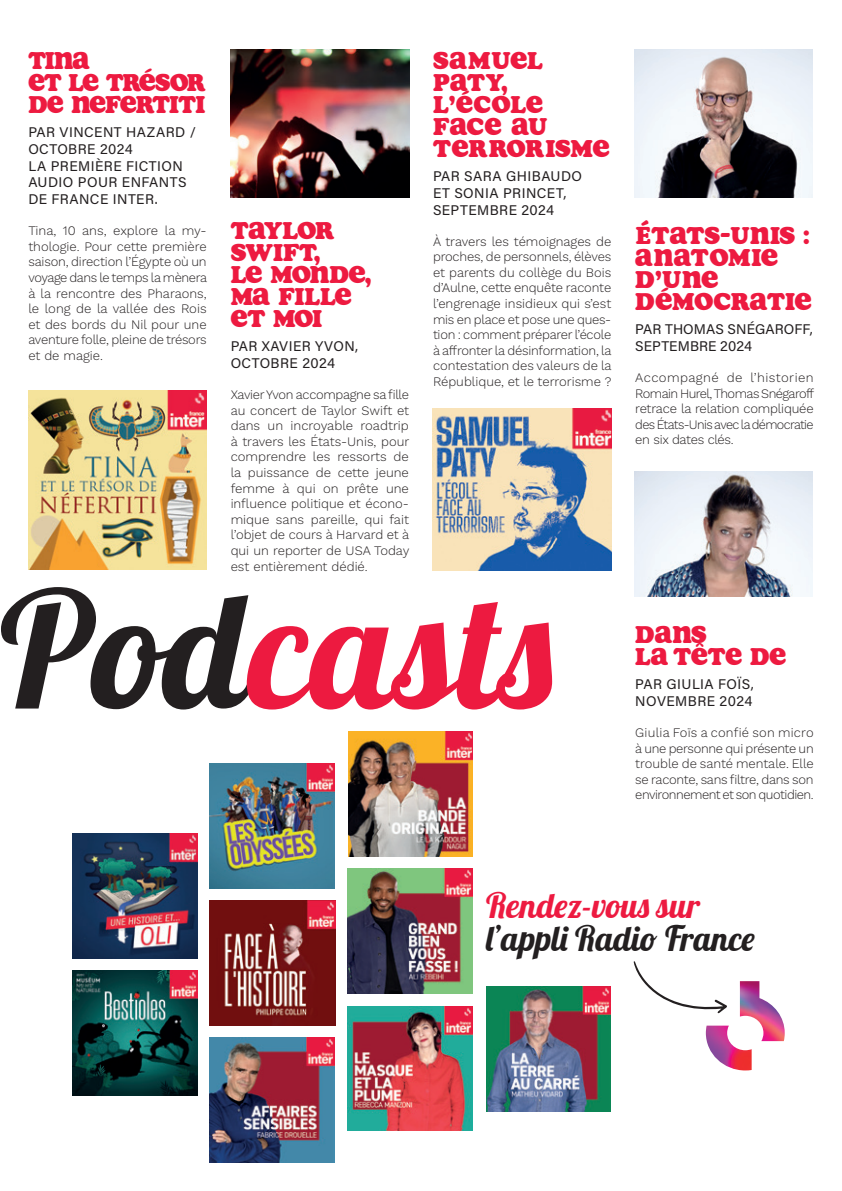
<style>
.page{position:relative;width:842px;height:1191px;background:#fff}
.page>*{position:absolute;margin:0;border:0;box-sizing:border-box;transform-origin:0 0}
.t1{font:161.8px "Lobster";color:#ed1a40}
.t2{font:34.2px "Lobster";color:#231f20}
.t3{font:34.2px "Lobster";color:#ed1a40}
.t4{font:26px/22px "Soap";letter-spacing:-.01em;color:#ed1a40}
.t5{font:26px/22px "Soap";letter-spacing:.01em;color:#ed1a40}
.t6{font:26px/22px "Soap";letter-spacing:-.04em;color:#ed1a40}
.t7{font:14px/16.8px "Acumin Pro";letter-spacing:.03em;color:#231f20}
.t8{font:14px/16.8px "Acumin Pro";letter-spacing:.005em;color:#231f20}
.t9{font:300 13px/15.6px "Work Sans";letter-spacing:-.02em;color:#231f20;text-align:justify}
.s1{color:#231f20}
.s2{font-family:"Rooney";font-weight:900;font-size:25.4px}
</style>
<div class="page">
<img style="left:706px;top:981px;width:79px;height:89px">
<svg style="left:633px;top:961px;width:94px;height:52px"></svg>
<img style="left:28px;top:390px;width:179px;height:179px">
<img style="left:231px;top:50px;width:178px;height:147px">
<img style="left:433px;top:409px;width:178px;height:161px">
<img style="left:634px;top:50px;width:179px;height:147px">
<img style="left:634px;top:471px;width:179px;height:126px">
<img style="left:210px;top:763px;width:124px;height:125px">
<img style="left:348px;top:1006px;width:124px;height:125px">
<img style="left:348px;top:731px;width:125px;height:125px">
<img style="left:348px;top:869px;width:124px;height:124px">
<img style="left:73px;top:971px;width:124px;height:124px">
<img style="left:73px;top:833px;width:124px;height:125px">
<img style="left:210px;top:900px;width:125px;height:125px">
<img style="left:210px;top:1037px;width:124px;height:125px">
<img style="left:486px;top:986px;width:125px;height:125px">
<h3 class="t6" style="left:28px;top:49px;width:179px">TINA<br>ET LE TRÉSOR<br>DE NEFERTITI</h3>
<p class="t7" style="left:28px;top:123px;width:169px">PAR VINCENT HAZARD /<br>OCTOBRE 2024<br>LA PREMIÈRE FICTION<br>AUDIO POUR ENFANTS<br>DE FRANCE INTER.</p>
<p class="t9" style="left:28px;top:223px;width:180px">Tina, 10 ans, explore la my&shy;thologie. Pour cette première saison, direction l’Égypte où un voyage dans le temps la mènera à la rencontre des Pharaons, le long de la vallée des Rois et des bords du Nil pour une aventure folle, pleine de trésors et de magie.</p>
<h3 class="t4" style="left:231px;top:219px;width:142px">TAYLOR<br>SWIFT,<br>LE MONDE,<br>MA FILLE<br>ET MOI</h3>
<p class="t7" style="left:231px;top:337px;width:129px">PAR XAVIER YVON,<br>OCTOBRE 2024</p>
<p class="t9" style="left:231px;top:387px;width:180px">Xavier Yvon accompagne sa fille au concert de Taylor Swift et dans un incroyable roadtrip à travers les États-Unis, pour comprendre les ressorts de la puissance de cette jeune femme à qui on prête une influence politique et écono&shy;mique sans pareille, qui fait l’objet de cours à Harvard et à qui un reporter de USA Today est entièrement dédié.</p>
<h3 class="t5" style="left:433px;top:49px;width:178px">SAMUEL<br>PATY,<br>L’ÉCOLE<br>FACE AU<br>TERRORISME</h3>
<p class="t7" style="left:433px;top:167px;width:151px">PAR SARA GHIBAUDO<br>ET SONIA PRINCET,<br>SEPTEMBRE 2024</p>
<p class="t9" style="left:433px;top:234px;width:180px">À travers les témoignages de proches, de personnels, élèves et parents du collège du Bois d’Aulne, cette enquête raconte l’engrenage insidieux qui s’est mis en place et pose une ques&shy;tion : comment préparer l’école à affronter la désinformation, la contestation des valeurs de la République, et le terrorisme ?</p>
<h1 class="t1" style="left:0;top:546px;width:559px"><span class="s1">Pod</span>casts</h1>
<h3 class="t4" style="left:635px;top:224px;width:178px"><span class="s2">É</span>TATS-UNIS :<br>ANATOMIE<br>D’UNE<br>DÉMOCRATIE</h3>
<p class="t8" style="left:635px;top:320px;width:179px">PAR THOMAS SNÉGAROFF,<br>SEPTEMBRE 2024</p>
<p class="t9" style="left:635px;top:370px;width:180px">Accompagné de l’historien Romain Hurel, Thomas Snégaroff retrace la relation compliquée des États-Unis avec la démocratie en six dates clés.</p>
<h3 class="t4" style="left:635px;top:623px;width:152px">DANS<br>LA TÊTE DE</h3>
<p class="t7" style="left:635px;top:675px;width:120px">PAR GIULIA FOÏS,<br>NOVEMBRE 2024</p>
<p class="t9" style="left:635px;top:725px;width:180px">Giulia Foïs a confié son micro à une personne qui présente un trouble de santé mentale. Elle se raconte, sans filtre, dans son environnement et son quotidien.</p>
<h2 class="t3" style="left:486px;top:884px;width:216px">Rendez-vous sur</h2>
<h2 class="t2" style="left:486px;top:916px;width:271px">l’appli Radio France</h2>
</div>
